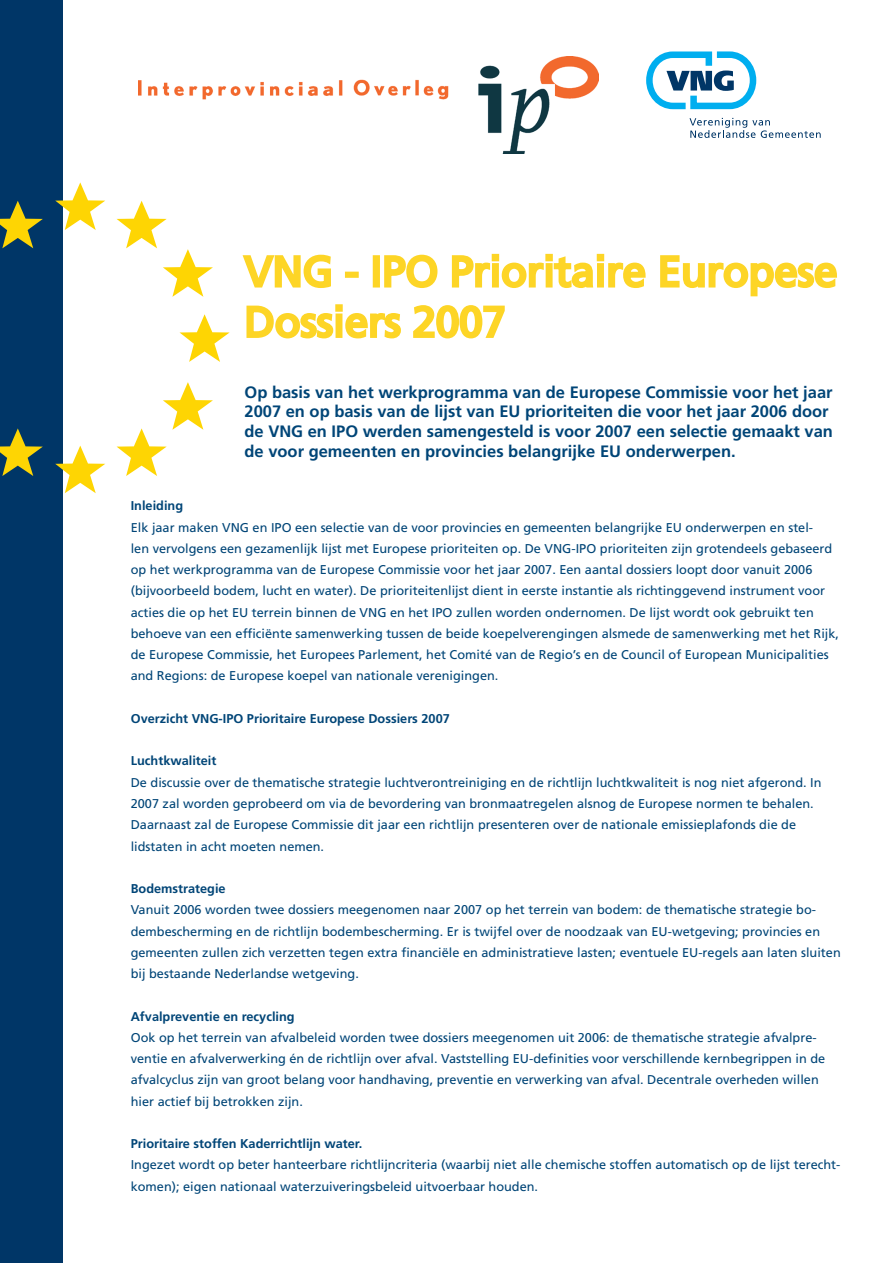
<style>
.page{position:relative;width:893px;height:1263px;background:#fff}
.page>*{position:absolute;margin:0;border:0;box-sizing:border-box;transform-origin:0 0}
.t1{font:42px/50.4px "Frutiger LT Std";color:#fdd526}
.t2{font:700 16.5px/19.8px "Frutiger LT Std";color:#004577}
.t3{font:12.75px/21.3px "Frutiger LT Std";color:#004577}
.t4{font:700 12.75px "Frutiger LT Std";color:#004577}
</style>
<div class="page">
<svg style="left:242px;top:254px;width:89px;height:34px"></svg>
<div style="left:345px;top:272px;width:14px;height:6px;border:3px solid #fdd526"></div>
<div style="left:373px;top:255px;width:7px;height:32px;border:3px solid #fdd526"></div>
<svg style="left:384px;top:254px;width:54px;height:34px"></svg>
<svg style="left:451px;top:254px;width:41px;height:34px"></svg>
<div style="left:492px;top:263px;width:7px;height:24px;border:3px solid #fdd526"></div>
<div style="left:492px;top:254px;width:7px;height:7px;border:3px solid #fdd526"></div>
<svg style="left:501px;top:262px;width:43px;height:26px"></svg>
<div style="left:546px;top:263px;width:7px;height:24px;border:3px solid #fdd526"></div>
<div style="left:545px;top:254px;width:8px;height:7px;border:3px solid #fdd526"></div>
<svg style="left:552px;top:254px;width:42px;height:34px"></svg>
<div style="left:597px;top:263px;width:7px;height:24px;border:3px solid #fdd526"></div>
<div style="left:597px;top:254px;width:7px;height:7px;border:3px solid #fdd526"></div>
<svg style="left:608px;top:262px;width:38px;height:26px"></svg>
<svg style="left:660px;top:255px;width:177px;height:42px"></svg>
<svg style="left:246px;top:305px;width:88px;height:34px"></svg>
<div style="left:336px;top:313px;width:6px;height:25px;border:3px solid #fdd526"></div>
<div style="left:335px;top:304px;width:8px;height:8px;border:3px solid #fdd526"></div>
<svg style="left:345px;top:313px;width:56px;height:26px"></svg>
<svg style="left:413px;top:305px;width:92px;height:34px"></svg>
<div style="left:0;top:0;width:63px;height:1263px;background:#003667"></div>
<svg style="left:55px;top:182px;width:50px;height:48px"></svg>
<svg style="left:180px;top:314px;width:50px;height:48px"></svg>
<svg style="left:117px;top:201px;width:96px;height:96px"></svg>
<svg style="left:0;top:201px;width:43px;height:47px"></svg>
<svg style="left:55px;top:446px;width:50px;height:47px"></svg>
<svg style="left:117px;top:382px;width:96px;height:94px"></svg>
<svg style="left:0;top:428px;width:43px;height:48px"></svg>
<svg style="left:646px;top:51px;width:111px;height:59px"></svg>
<svg style="left:689px;top:118px;width:132px;height:20px"></svg>
<img style="left:138px;top:56px;width:460px;height:98px">
<h1 class="t1" style="left:244px;top:246px;width:594px">VNG - IPO Prioritaire Europese<br>Dossiers 2007</h1>
<p class="t2" style="left:244px;top:382px;width:590px">Op basis van het werkprogramma van de Europese Commissie voor het jaar 2007 en op basis van de lijst van EU prioriteiten die voor het jaar 2006 door de VNG en IPO werden samengesteld is voor 2007 een selectie gemaakt van de voor gemeenten en provincies belangrijke EU onderwerpen.</p>
<p class="t4" style="left:131px;top:498px;width:54px">Inleiding</p>
<p class="t3" style="left:131px;top:516px;width:710px">Elk jaar maken VNG en IPO een selectie van de voor provincies en gemeenten belangrijke EU onderwerpen en stel-<br>len vervolgens een gezamenlijk lijst met Europese prioriteiten op. De VNG-IPO prioriteiten zijn grotendeels gebaseerd op het werkprogramma van de Europese Commissie voor het jaar 2007. Een aantal dossiers loopt door vanuit 2006 (bijvoorbeeld bodem, lucht en water). De prioriteitenlijst dient in eerste instantie als richtinggevend instrument voor acties die op het EU terrein binnen de VNG en het IPO zullen worden ondernomen. De lijst wordt ook gebruikt ten behoeve van een efficiënte samenwerking tussen de beide koepelverengingen alsmede de samenwerking met het Rijk, de Europese Commissie, het Europees Parlement, het Comité van de Regio’s en de Council of European Municipalities and Regions: de Europese koepel van nationale verenigingen.</p>
<p class="t4" style="left:131px;top:711px;width:321px">Overzicht VNG-IPO Prioritaire Europese Dossiers 2007</p>
<p class="t4" style="left:131px;top:753px;width:87px">Luchtkwaliteit</p>
<p class="t3" style="left:131px;top:772px;width:692px">De discussie over de thematische strategie luchtverontreiniging en de richtlijn luchtkwaliteit is nog niet afgerond. In 2007 zal worden geprobeerd om via de bevordering van bronmaatregelen alsnog de Europese normen te behalen.<br>Daarnaast zal de Europese Commissie dit jaar een richtlijn presenteren over de nationale emissieplafonds die de lidstaten in acht moeten nemen.</p>
<p class="t4" style="left:131px;top:881px;width:96px">Bodemstrategie</p>
<p class="t3" style="left:131px;top:899px;width:712px">Vanuit 2006 worden twee dossiers meegenomen naar 2007 op het terrein van bodem: de thematische strategie bo&shy;dembescherming en de richtlijn bodembescherming. Er is twijfel over de noodzaak van EU-wetgeving; provincies en gemeenten zullen zich verzetten tegen extra financiële en administratieve lasten; eventuele EU-regels aan laten sluiten bij bestaande Nederlandse wetgeving.</p>
<p class="t4" style="left:131px;top:1009px;width:165px">Afvalpreventie en recycling</p>
<p class="t3" style="left:131px;top:1027px;width:696px">Ook op het terrein van afvalbeleid worden twee dossiers meegenomen uit 2006: de thematische strategie afvalpre&shy;ventie en afvalverwerking én de richtlijn over afval. Vaststelling EU-definities voor verschillende kernbegrippen in de afvalcyclus zijn van groot belang voor handhaving, preventie en verwerking van afval. Decentrale overheden willen hier actief bij betrokken zijn.</p>
<p class="t4" style="left:131px;top:1136px;width:233px">Prioritaire stoffen Kaderrichtlijn water.</p>
<p class="t3" style="left:131px;top:1154px;width:711px">Ingezet wordt op beter hanteerbare richtlijncriteria (waarbij niet alle chemische stoffen automatisch op de lijst terecht&shy;komen); eigen nationaal waterzuiveringsbeleid uitvoerbaar houden.</p>
</div>
